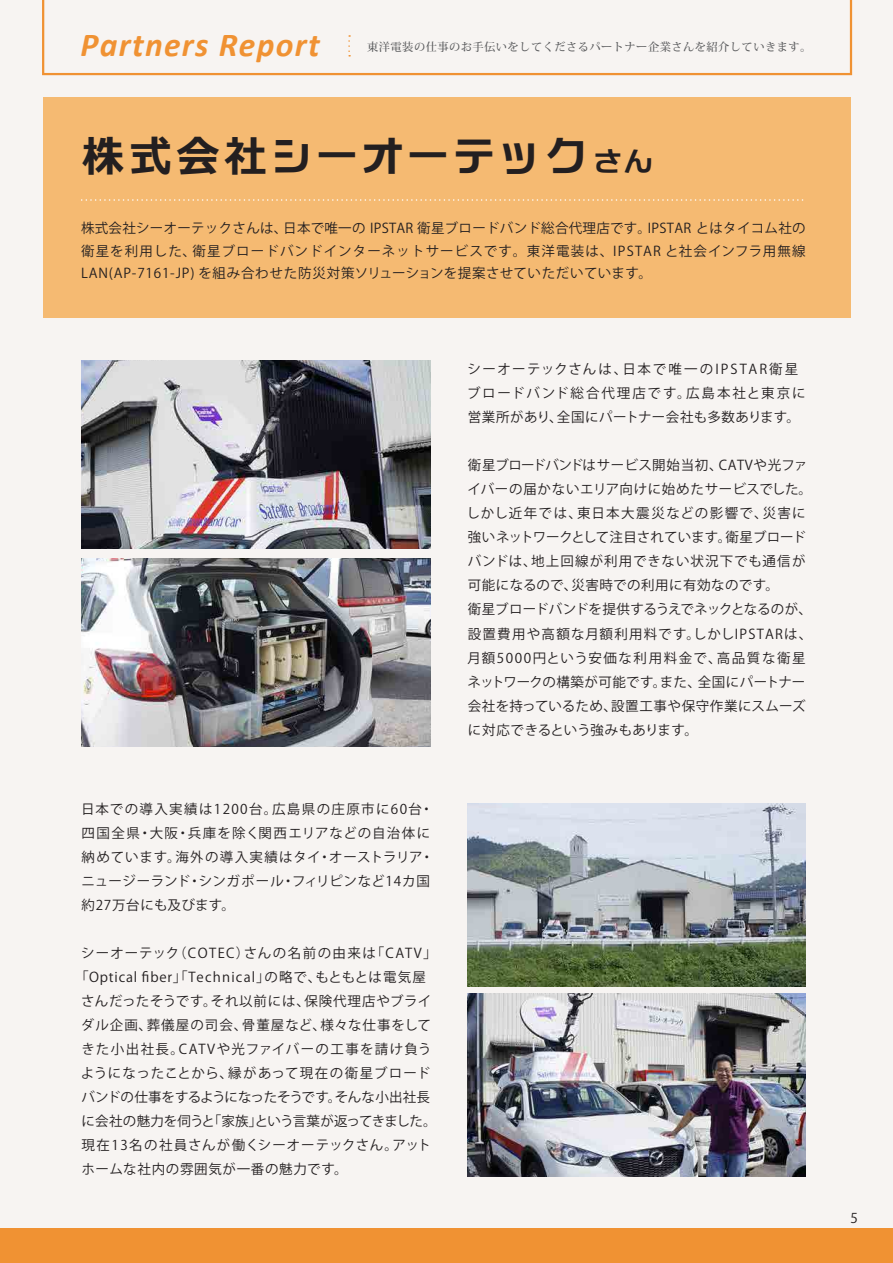
<style>
.page{position:relative;width:893px;height:1263px;background:#fff}
.page>*{position:absolute;margin:0;border:0;box-sizing:border-box;transform-origin:0 0}
.t1{font:43.2px "C4 Xenon E";letter-spacing:.065em;color:#231f20}
.t2{font:italic 700 33.6px "Calibri";letter-spacing:.04em;color:#f09233}
.t3{font:13.5px/24px "Koz Go Pro";letter-spacing:.05em;color:#231f20;text-align:justify}
.t4{font:13.5px/24px "Koz Go Pro";letter-spacing:.07em;color:#231f20}
.t5{font:13.5px/24px "Koz Go Pro";letter-spacing:.11em;color:#231f20}
.t6{font:13.5px "Koz Go Pro";letter-spacing:.1em;color:#231f20}
.t7{font:13.5px "Koz Go Pro";letter-spacing:-.015em;color:#231f20}
.t8{font:13.5px "Koz Go Pro";color:#231f20}
.t9{font:13.5px "Koz Go Pro";letter-spacing:.08em;color:#231f20}
.t10{font:13.5px "Koz Go Pro";letter-spacing:.075em;color:#231f20}
.t11{font:500 11.25px "Koz Min Pro";letter-spacing:.04em;color:#57585a}
.s1{font-size:29.1px}
</style>
<div class="page">
<svg style="left:0;top:363px;width:1px;height:866px"></svg>
<div style="left:1px;top:0;width:892px;height:1263px;background:#f7f4f2"></div>
<img style="left:0;top:0;width:43px;height:363px">
<div style="left:0;top:1229px;width:893px;height:34px;background:#f09233"></div>
<div style="left:43px;top:97px;width:808px;height:221px;background:#f5ba72"></div>
<svg style="left:42px;top:0;width:810px;height:75px"></svg>
<svg style="left:348px;top:35px;width:2px;height:22px"></svg>
<svg style="left:82px;top:199px;width:722px;height:2px"></svg>
<img style="left:468px;top:803px;width:338px;height:183px">
<img style="left:468px;top:993px;width:338px;height:183px">
<img style="left:82px;top:360px;width:348px;height:188px">
<img style="left:82px;top:558px;width:348px;height:188px">
<h2 class="t2" style="left:81px;top:23px;width:241px">Partners Report</h2>
<p class="t11" style="left:367px;top:38px;width:446px">東洋電装の仕事のお手伝いをしてくださるパートナー企業さんを紹介していきます。</p>
<h1 class="t1" style="left:82px;top:134px;width:572px">株式会社シーオーテック<span class="s1">さん</span></h1>
<p class="t3" style="left:81px;top:217px;width:726px;line-height:22.5px">株式会社シーオーテックさんは、日本で唯一の IPSTAR 衛星ブロードバンド総合代理店です。IPSTAR とはタイコム社の衛星を利用した、衛星ブロードバンドインターネットサービスです。東洋電装は、IPSTAR と社会インフラ用無線LAN(AP-7161-JP) を組み合わせた防災対策ソリューションを提案させていただいています。</p>
<p class="t4" style="left:81px;top:797px;width:354px">日本での導入実績は1200台。広島県の庄原市に60台・四国全県・大阪・兵庫を除く関西エリアなどの自治体に納めています。海外の導入実績はタイ・オーストラリア・ニュージーランド・シンガポール・フィリピンなど14カ国約27万台にも及びます。</p>
<p class="t6" style="left:81px;top:944px;width:357px">シーオーテック（COTEC）さんの名前の由来は「CATV」</p>
<p class="t3" style="left:75px;top:965px;width:352px">「Optical fiber」「Technical」の略で、もともとは電気屋</p>
<p class="t3" style="left:81px;top:989px;width:352px">さんだったそうです。それ以前には、保険代理店やブライ</p>
<p class="t9" style="left:81px;top:1016px;width:351px">ダル企画、葬儀屋の司会、骨董屋など、様々な仕事をして</p>
<p class="t6" style="left:81px;top:1040px;width:351px">きた小出社長。CATVや光ファイバーの工事を請け負う</p>
<p class="t3" style="left:81px;top:1061px;width:351px">ようになったことから、縁があって現在の衛星ブロード</p>
<p class="t8" style="left:82px;top:1088px;width:350px">バンドの仕事をするようになったそうです。そんな小出社長</p>
<p class="t7" style="left:82px;top:1112px;width:356px">に会社の魅力を伺うと「家族」という言葉が返ってきました。</p>
<p class="t10" style="left:82px;top:1136px;width:351px">現在13名の社員さんが働くシーオーテックさん。アット</p>
<p class="t3" style="left:82px;top:1157px;width:267px">ホームな社内の雰囲気が一番の魅力です。</p>
<p class="t5" style="left:467px;top:358px;width:340px">シーオーテックさんは、日本で唯一のIPSTAR衛星ブロードバンド総合代理店です。広島本社と東京に営業所があり、全国にパートナー会社も多数あります。</p>
<p class="t3" style="left:466px;top:454px;width:347px;text-align:left">衛星ブロードバンドはサービス開始当初、CATVや光ファイバーの届かないエリア向けに始めたサービスでした。しかし近年では、東日本大震災などの影響で、災害に強いネットワークとして注目されています。衛星ブロードバンドは、地上回線が利用できない状況下でも通信が可能になるので、災害時での利用に有効なのです。<br>衛星ブロードバンドを提供するうえでネックとなるのが、設置費用や高額な月額利用料です。しかしIPSTARは、月額5000円という安価な利用料金で、高品質な衛星ネットワークの構築が可能です。また、全国にパートナー会社を持っているため、設置工事や保守作業にスムーズに対応できるという強みもあります。</p>
<p class="t3" style="left:850px;top:1206px;width:9px">5</p>
</div>
